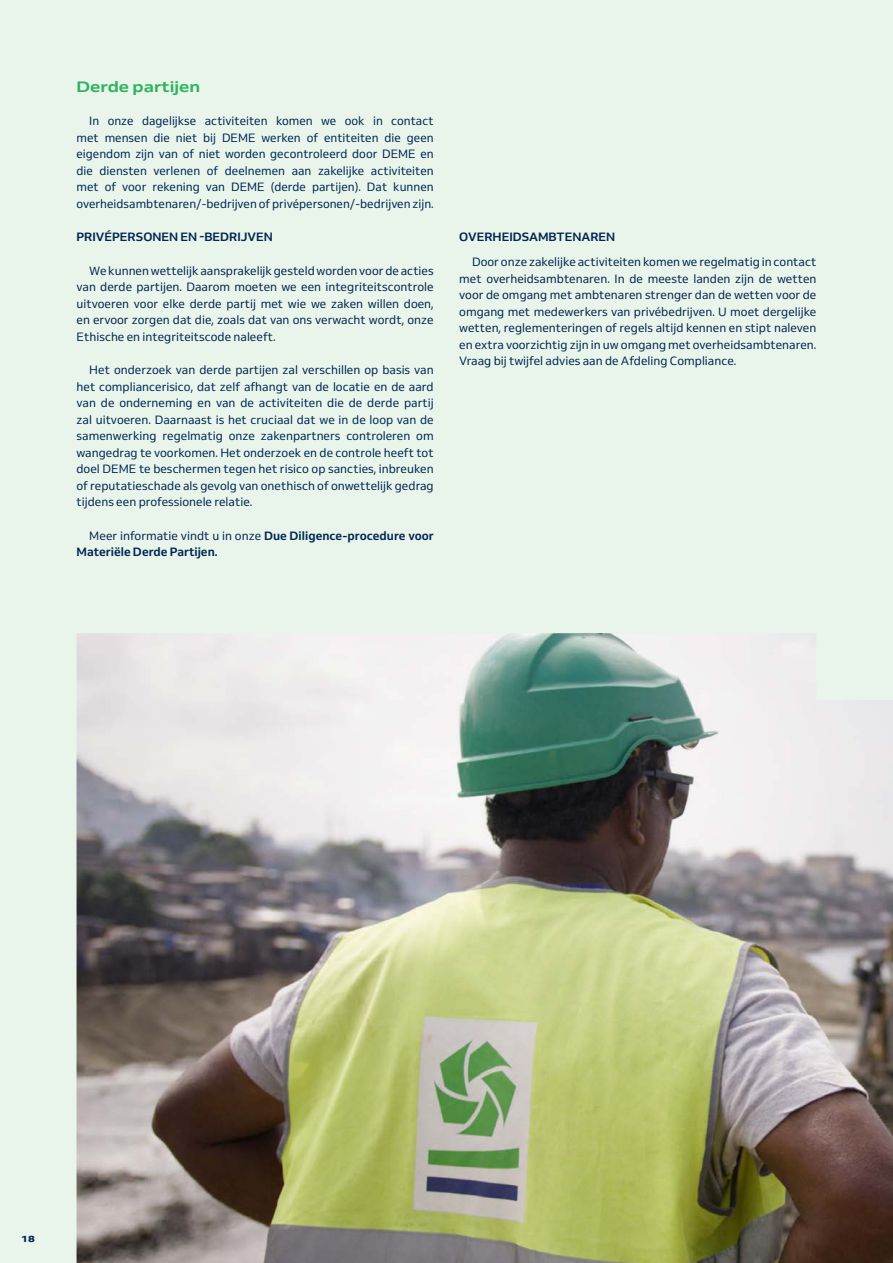
<style>
.page{position:relative;width:893px;height:1263px;background:#e9f5eb}
.page>*{position:absolute;margin:0;border:0;box-sizing:border-box;transform-origin:0 0}
.Body_text{font:700 semi-expanded 15px "Venn";color:#2db45c}
.Body_text-2{font:12px/16.5px "Venn";color:#002652;text-align:justify}
.Body_text-3{font:700 12px/16.5px "Venn";color:#002652}
.Body_text-4{font:800 semi-expanded 9px "Venn";color:#002652}
.s1{font-weight:400}
</style>
<div class="page">
<img style="left:77px;top:633px;width:816px;height:630px">
<p class="Body_text" style="left:77px;top:77px;width:125px">Derde partijen</p>
<p class="Body_text-2" style="left:77px;top:113px;width:359px;text-indent:13px">In onze dagelijkse activiteiten komen we ook in contact met mensen die niet bij DEME werken of entiteiten die geen eigendom zijn van of niet worden gecontroleerd door DEME en die diensten verlenen of deelnemen aan zakelijke activiteiten met of voor rekening van DEME (derde partijen). Dat kunnen overheidsambtenaren/-bedrijven of privépersonen/-bedrijven zijn.</p>
<p class="Body_text-3" style="left:77px;top:229px;width:198px">PRIVÉPERSONEN EN -BEDRIJVEN</p>
<p class="Body_text-2" style="left:77px;top:262px;width:359px;text-indent:13px">We kunnen wettelijk aansprakelijk gesteld worden voor de acties van derde partijen. Daarom moeten we een integriteitscontrole uitvoeren voor elke derde partij met wie we zaken willen doen, en ervoor zorgen dat die, zoals dat van ons verwacht wordt, onze Ethische en integriteitscode naleeft.</p>
<p class="Body_text-2" style="left:77px;top:362px;width:359px;text-indent:13px">Het onderzoek van derde partijen zal verschillen op basis van het compliancerisico, dat zelf afhangt van de locatie en de aard van de onderneming en van de activiteiten die de derde partij zal uitvoeren. Daarnaast is het cruciaal dat we in de loop van de samenwerking regelmatig onze zakenpartners controleren om wangedrag te voorkomen. Het onderzoek en de controle heeft tot doel DEME te beschermen tegen het risico op sancties, inbreuken of reputatieschade als gevolg van onethisch of onwettelijk gedrag tijdens een professionele relatie.</p>
<p class="Body_text-3" style="left:77px;top:527px;width:359px;text-indent:13px"><span class="s1">Meer informatie vindt u in onze</span> Due Diligence-procedure voor<br>Materiële Derde Partijen.</p>
<p class="Body_text-3" style="left:459px;top:229px;width:157px">OVERHEIDSAMBTENAREN</p>
<p class="Body_text-2" style="left:459px;top:254px;width:359px;text-indent:13px">Door onze zakelijke activiteiten komen we regelmatig in contact met overheidsambtenaren. In de meeste landen zijn de wetten voor de omgang met ambtenaren strenger dan de wetten voor de omgang met medewerkers van privébedrijven. U moet dergelijke wetten, reglementeringen of regels altijd kennen en stipt naleven en extra voorzichtig zijn in uw omgang met overheidsambtenaren.<br>Vraag bij twijfel advies aan de Afdeling Compliance.</p>
<p class="Body_text-4" style="left:21px;top:1233px;width:15px">18</p>
</div>
